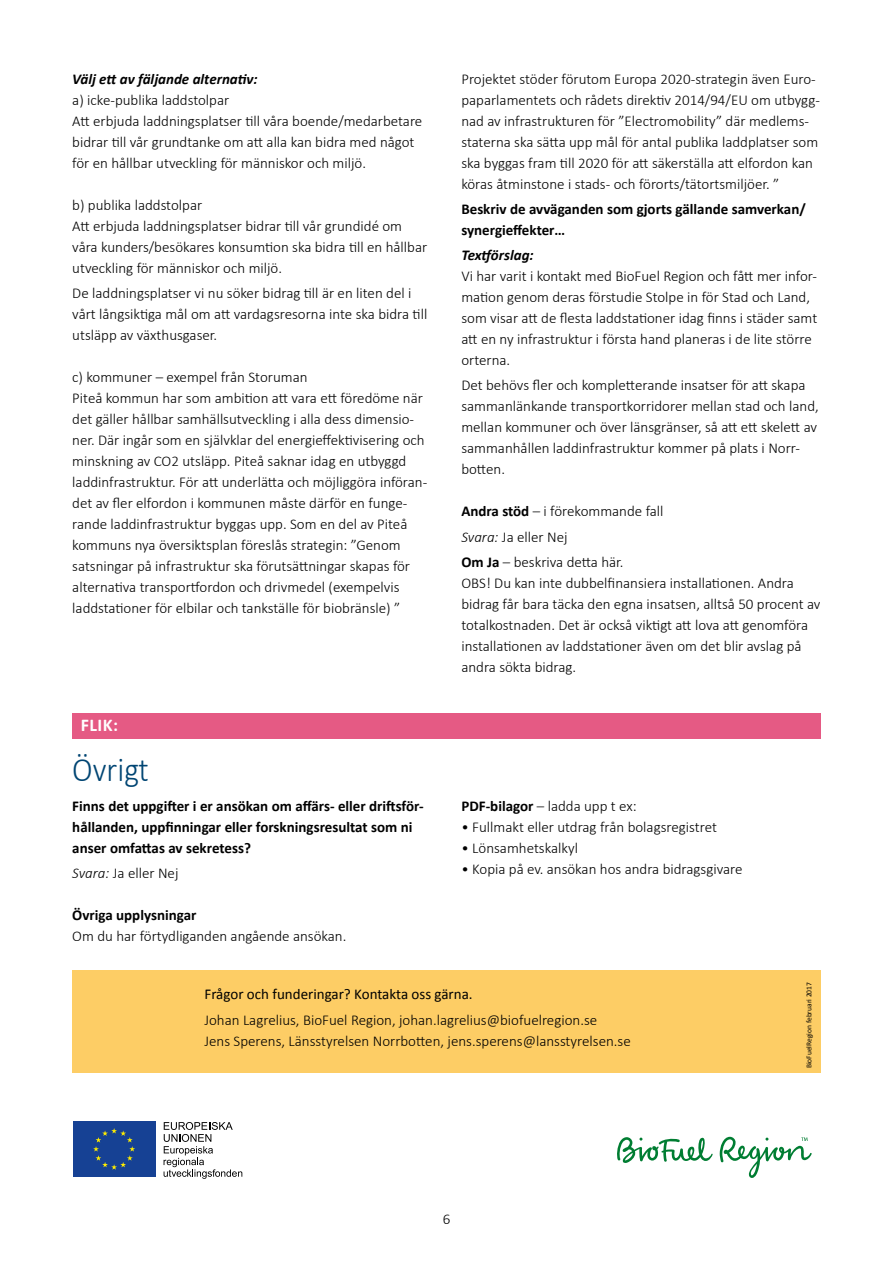
<style>
.page{position:relative;width:893px;height:1263px;background:#fff}
.page>*{position:absolute;margin:0;border:0;box-sizing:border-box;transform-origin:0 0}
.t1{font:300 34.5px "Calibri";color:#004573;scale:.91 1}
.t2{font:700 18px "Calibri";color:#fff}
.t3{font:300 15px/21px "Calibri";color:#000}
.t4{font:700 15px/21px "Calibri";color:#000}
.t5{font:italic 700 15px "Calibri";color:#000}
.t6{font:15px "Calibri";color:#000}
.t7{font:7.5px "Calibri";color:#000}
.s1{font-style:italic}
.s2{font-weight:700}
</style>
<div class="page">
<div style="left:72px;top:713px;width:749px;height:26px;background:#e55a84"></div>
<div style="left:72px;top:971px;width:749px;height:102px;background:#fdcd65"></div>
<div style="left:73px;top:1121px;width:83px;height:56px;background:#164194"></div>
<svg style="left:93px;top:1128px;width:42px;height:42px"></svg>
<svg style="left:164px;top:1122px;width:78px;height:57px"></svg>
<svg style="left:617px;top:1137px;width:96px;height:26px"></svg>
<svg style="left:720px;top:1137px;width:92px;height:41px"></svg>
<p class="t5" style="left:72px;top:69px;width:187px">Välj ett av fäljande alternativ:</p>
<p class="t3" style="left:72px;top:88px;width:352px">a) icke-publika laddstolpar<br>Att erbjuda laddningsplatser till våra boende/medarbetare bidrar till vår grundtanke om att alla kan bidra med något för en hållbar utveckling för människor och miljö.</p>
<p class="t3" style="left:72px;top:193px;width:356px">b) publika laddstolpar<br>Att erbjuda laddningsplatser bidrar till vår grundidé om våra kunders/besökares konsumtion ska bidra till en hållbar utveckling för människor och miljö.</p>
<p class="t3" style="left:72px;top:282px;width:357px">De laddningsplatser vi nu söker bidrag till är en liten del i vårt långsiktiga mål om att vardagsresorna inte ska bidra till utsläpp av växthusgaser.</p>
<p class="t3" style="left:72px;top:366px;width:356px">c) kommuner – exempel från Storuman<br>Piteå kommun har som ambition att vara ett föredöme när det gäller hållbar samhällsutveckling i alla dess dimensio&shy;ner. Där ingår som en självklar del energieffektivisering och minskning av CO2 utsläpp. Piteå saknar idag en utbyggd laddinfrastruktur. För att underlätta och möjliggöra införan&shy;det av fler elfordon i kommunen måste därför en funge&shy;rande laddinfrastruktur byggas upp. Som en del av Piteå kommuns nya översiktsplan föreslås strategin: ”Genom satsningar på infrastruktur ska förutsättningar skapas för alternativa transportfordon och drivmedel (exempelvis laddstationer för elbilar och tankställe för biobränsle) ”</p>
<p class="t2" style="left:81px;top:714px;width:39px">FLIK:</p>
<h1 class="t1" style="left:72px;top:748px;width:85px">Övrigt</h1>
<p class="t4" style="left:72px;top:795px;width:353px">Finns det uppgifter i er ansökan om affärs- eller driftsför&shy;hållanden, uppfinningar eller forskningsresultat som ni anser omfattas av sekretess?</p>
<p class="t3" style="left:72px;top:861px;width:108px"><span class="s1">Svara:</span> Ja eller Nej</p>
<p class="t4" style="left:72px;top:904px;width:126px">Övriga upplysningar</p>
<p class="t3" style="left:72px;top:924px;width:276px">Om du har förtydliganden angående ansökan.</p>
<p class="t3" style="left:461px;top:67px;width:360px">Projektet stöder förutom Europa 2020-strategin även Euro&shy;paparlamentets och rådets direktiv 2014/94/EU om utbygg&shy;nad av infrastrukturen för ”Electromobility” där medlems&shy;staterna ska sätta upp mål för antal publika laddplatser som ska byggas fram till 2020 för att säkerställa att elfordon kan köras åtminstone i stads- och förorts/tätortsmiljöer. ”</p>
<p class="t4" style="left:461px;top:198px;width:346px">Beskriv de avväganden som gjorts gällande samverkan/ synergieffekter…</p>
<p class="t5" style="left:461px;top:246px;width:74px">Textförslag:</p>
<p class="t3" style="left:461px;top:265px;width:357px">Vi har varit i kontakt med BioFuel Region och fått mer infor&shy;mation genom deras förstudie Stolpe in för Stad och Land, som visar att de flesta laddstationer idag finns i städer samt att en ny infrastruktur i första hand planeras i de lite större orterna.</p>
<p class="t3" style="left:461px;top:374px;width:359px">Det behövs fler och kompletterande insatser för att skapa sammanlänkande transportkorridorer mellan stad och land, mellan kommuner och över länsgränser, så att ett skelett av sammanhållen laddinfrastruktur kommer på plats i Norr&shy;botten.</p>
<p class="t3" style="left:461px;top:498px;width:204px;line-height:25.2px"><span class="s2">Andra stöd</span> – i förekommande fall<br><span class="s1">Svara:</span> Ja eller Nej<br><span class="s2">Om Ja</span> – beskriva detta här.</p>
<p class="t3" style="left:461px;top:572px;width:361px">OBS! Du kan inte dubbelfinansiera installationen. Andra bidrag får bara täcka den egna insatsen, alltså 50 procent av totalkostnaden. Det är också viktigt att lova att genomföra installationen av laddstationer även om det blir avslag på andra sökta bidrag.</p>
<p class="t3" style="left:461px;top:794px;width:177px"><span class="s2">PDF-bilagor</span> – ladda upp t ex:</p>
<p class="t3" style="left:461px;top:815px;width:257px">• Fullmakt eller utdrag från bolagsregistret</p>
<p class="t3" style="left:461px;top:836px;width:118px">• Lönsamhetskalkyl</p>
<p class="t3" style="left:461px;top:857px;width:283px">• Kopia på ev. ansökan hos andra bidragsgivare</p>
<p class="t6" style="left:204px;top:985px;width:270px">Frågor och funderingar? Kontakta oss gärna.</p>
<p class="t3" style="left:204px;top:1008px;width:428px">Johan Lagrelius, BioFuel Region, johan.lagrelius@biofuelregion.se<br>Jens Sperens, Länsstyrelsen Norrbotten, jens.sperens@lansstyrelsen.se</p>
<p class="t3" style="left:443px;top:1208px;width:9px">6</p>
<p class="t7" style="left:804px;top:1068px;width:88px;rotate:-90deg">BioFuelRegion februari 2017</p>
</div>
